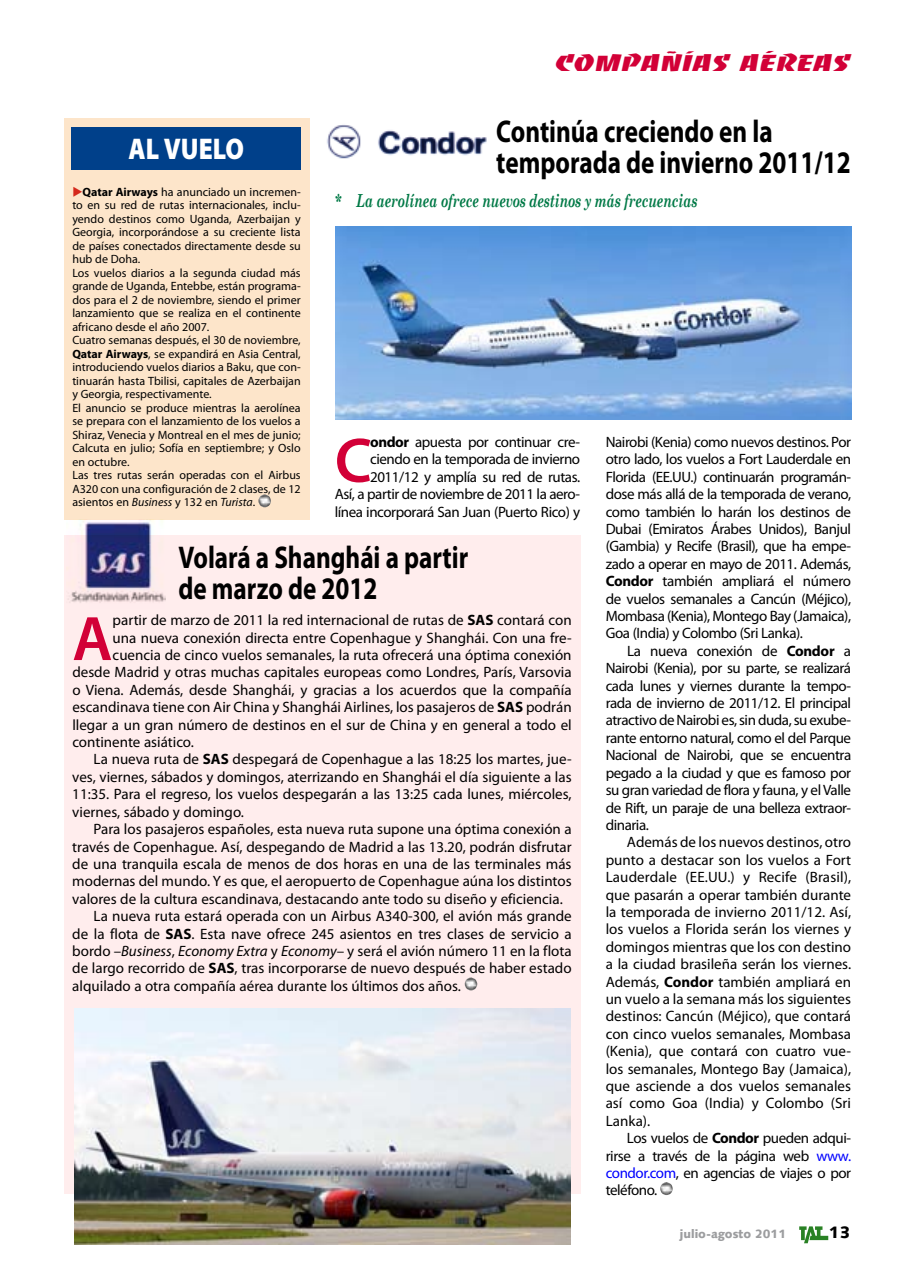
<style>
.page{position:relative;width:915px;height:1276px;background:#fff}
.page>*{position:absolute;margin:0;border:0;box-sizing:border-box;transform-origin:0 0}
.t1{font:600 63.3px "Myriad Pro";color:#d20037}
.t2{font:700 31.5px/31.5px "Myriad Pro";color:#000;scale:.8 1}
.t3{font:900 30px "Myriad Pro";color:#fff;scale:.85 1}
.t4{font:22.5px "Baccarat Wide";letter-spacing:-.02em;color:#d20037}
.t5{font:italic 700 18px "Century Schoolbook";letter-spacing:-.01em;color:#007946;scale:.7 1}
.t6{font:900 16.5px "Syntax";color:#000}
.t7{font:15px/17.4px "Myriad Pro";color:#000;text-align:justify}
.t8{font:15px/17.4px "Myriad Pro";letter-spacing:-.03em;color:#000;text-align:right}
.t9{font:12px/13.5px "Myriad Pro";color:#000}
.t10{font:900 12px "Syntax";color:#9c9d9f}
.s1{color:#d5281c}
.s2{font-weight:700}
.s3{font-style:italic}
.s4{color:#00f}
</style>
<div class="page">
<svg style="left:799px;top:1226px;width:29px;height:17px"></svg>
<div style="left:64px;top:118px;width:245px;height:401px;background:#fde5ca"></div>
<svg style="left:258px;top:494px;width:13px;height:13px"></svg>
<div style="left:71px;top:127px;width:230px;height:42px;background:#00408a"></div>
<div style="left:64px;top:536px;width:516px;height:658px;background:#ffeded"></div>
<svg style="left:464px;top:977px;width:13px;height:13px"></svg>
<img style="left:335px;top:226px;width:515px;height:193px">
<img style="left:74px;top:1008px;width:496px;height:236px">
<img style="left:327px;top:125px;width:160px;height:34px">
<img style="left:67px;top:520px;width:99px;height:83px">
<svg style="left:660px;top:1182px;width:12px;height:13px"></svg>
<h3 class="t4" style="left:555px;top:50px;width:297px">COMPAÑÍAS AÉREAS</h3>
<h2 class="t2" style="left:496px;top:114px;width:444px">Continúa creciendo en la temporada de invierno 2011/12</h2>
<p class="t5" style="left:334px;top:189px;width:519px">* La aerolínea ofrece nuevos destinos y más frecuencias</p>
<h3 class="t3" style="left:128px;top:129px;width:137px">AL VUELO</h3>
<p class="t9" style="left:72px;top:185px;width:230px"><span class="s1">◆</span><span class="s2">Qatar Airways</span> ha anunciado un incremen&shy;to en su red de rutas internacionales, inclu&shy;yendo destinos como Uganda, Azerbaijan y Georgia, incorporándose a su creciente lista de países conectados directamente desde su hub de Doha.<br>Los vuelos diarios a la segunda ciudad más grande de Uganda, Entebbe, están programa&shy;dos para el 2 de noviembre, siendo el primer lanzamiento que se realiza en el continente africano desde el año 2007.<br>Cuatro semanas después, el 30 de noviembre, <span class="s2">Qatar Airways</span>, se expandirá en Asia Central, introduciendo vuelos diarios a Baku, que con&shy;tinuarán hasta Tbilisi, capitales de Azerbaijan y Georgia, respectivamente.<br>El anuncio se produce mientras la aerolínea se prepara con el lanzamiento de los vuelos a Shiraz, Venecia y Montreal en el mes de junio; Calcuta en julio; Sofía en septiembre; y Oslo en octubre.<br>Las tres rutas serán operadas con el Airbus A320 con una configuración de 2 clases, de 12 asientos en <span class="s3">Business</span> y 132 en <span class="s3">Turista</span>.</p>
<p class="t8" style="left:334px;top:433px;width:247px"><span class="s2">ondor</span> apuesta por continuar cre&shy;ciendo en la temporada de invierno 2011/12 y amplía su red de rutas.<br>Así, a partir de noviembre de 2011 la aero&shy;línea incorporará San Juan (Puerto Rico) y</p>
<p class="t7" style="left:605px;top:433px;width:247px">Nairobi (Kenia) como nuevos destinos. Por otro lado, los vuelos a Fort Lauderdale en Florida (EE.UU.) continuarán programán&shy;dose más allá de la temporada de verano, como también lo harán los destinos de Dubai (Emiratos Árabes Unidos), Banjul (Gambia) y Recife (Brasil), que ha empe&shy;zado a operar en mayo de 2011. Además, <span class="s2">Condor</span> también ampliará el número de vuelos semanales a Cancún (Méjico), Mombasa (Kenia), Montego Bay (Jamaica), Goa (India) y Colombo (Sri Lanka).</p>
<p class="t7" style="left:605px;top:642px;width:247px;text-indent:21px">La nueva conexión de <span class="s2">Condor</span> a Nairobi (Kenia), por su parte, se realizará cada lunes y viernes durante la tempo&shy;rada de invierno de 2011/12. El principal atractivo de Nairobi es, sin duda, su exube&shy;rante entorno natural, como el del Parque Nacional de Nairobi, que se encuentra pegado a la ciudad y que es famoso por su gran variedad de flora y fauna, y el Valle de Rift, un paraje de una belleza extraor&shy;dinaria.</p>
<p class="t7" style="left:605px;top:833px;width:247px;text-indent:21px">Además de los nuevos destinos, otro punto a destacar son los vuelos a Fort Lauderdale (EE.UU.) y Recife (Brasil), que pasarán a operar también durante la temporada de invierno 2011/12. Así, los vuelos a Florida serán los viernes y domingos mientras que los con destino a la ciudad brasileña serán los viernes.<br>Además, <span class="s2">Condor</span> también ampliará en un vuelo a la semana más los siguientes destinos: Cancún (Méjico), que contará con cinco vuelos semanales, Mombasa (Kenia), que contará con cuatro vue&shy;los semanales, Montego Bay (Jamaica), que asciende a dos vuelos semanales así como Goa (India) y Colombo (Sri Lanka).</p>
<p class="t7" style="left:605px;top:1129px;width:247px;text-indent:21px">Los vuelos de <span class="s2">Condor</span> pueden adqui&shy;rirse a través de la página web <span class="s4">www. condor.com</span>, en agencias de viajes o por teléfono.</p>
<h1 class="t1" style="left:334px;top:420px;width:39px">C</h1>
<h2 class="t2" style="left:178px;top:540px;width:363px">Volará a Shanghái a partir de marzo de 2012</h2>
<h1 class="t1" style="left:72px;top:598px;width:42px">A</h1>
<p class="t7" style="left:113px;top:611px;width:460px">partir de marzo de 2011 la red internacional de rutas de <span class="s2">SAS</span> contará con</p>
<p class="t7" style="left:113px;top:628px;width:460px">una nueva conexión directa entre Copenhague y Shanghái. Con una fre-</p>
<p class="t7" style="left:113px;top:646px;width:460px">cuencia de cinco vuelos semanales, la ruta ofrecerá una óptima conexión</p>
<p class="t7" style="left:72px;top:663px;width:500px">desde Madrid y otras muchas capitales europeas como Londres, París, Varsovia</p>
<p class="t7" style="left:72px;top:681px;width:500px">o Viena. Además, desde Shanghái, y gracias a los acuerdos que la compañía</p>
<p class="t7" style="left:72px;top:698px;width:500px">escandinava tiene con Air China y Shanghái Airlines, los pasajeros de <span class="s2">SAS</span> podrán</p>
<p class="t7" style="left:72px;top:715px;width:500px">llegar a un gran número de destinos en el sur de China y en general a todo el</p>
<p class="t7" style="left:72px;top:733px;width:123px">continente asiático.</p>
<p class="t7" style="left:94px;top:750px;width:479px">La nueva ruta de <span class="s2">SAS</span> despegará de Copenhague a las 18:25 los martes, jue-</p>
<p class="t7" style="left:72px;top:768px;width:500px">ves, viernes, sábados y domingos, aterrizando en Shanghái el día siguiente a las</p>
<p class="t7" style="left:72px;top:785px;width:500px">11:35. Para el regreso, los vuelos despegarán a las 13:25 cada lunes, miércoles,</p>
<p class="t7" style="left:72px;top:802px;width:173px">viernes, sábado y domingo.</p>
<p class="t7" style="left:94px;top:820px;width:479px">Para los pasajeros españoles, esta nueva ruta supone una óptima conexión a</p>
<p class="t7" style="left:72px;top:837px;width:500px">través de Copenhague. Así, despegando de Madrid a las 13.20, podrán disfrutar</p>
<p class="t7" style="left:72px;top:855px;width:500px">de una tranquila escala de menos de dos horas en una de las terminales más</p>
<p class="t7" style="left:72px;top:872px;width:500px">modernas del mundo. Y es que, el aeropuerto de Copenhague aúna los distintos</p>
<p class="t7" style="left:72px;top:889px;width:492px">valores de la cultura escandinava, destacando ante todo su diseño y eficiencia.</p>
<p class="t7" style="left:94px;top:907px;width:479px">La nueva ruta estará operada con un Airbus A340-300, el avión más grande</p>
<p class="t7" style="left:72px;top:924px;width:500px">de la flota de <span class="s2">SAS</span>. Esta nave ofrece 245 asientos en tres clases de servicio a</p>
<p class="t7" style="left:72px;top:942px;width:500px">bordo –<span class="s3">Business</span>, <span class="s3">Economy Extra</span> y <span class="s3">Economy</span>– y será el avión número 11 en la flota</p>
<p class="t7" style="left:72px;top:959px;width:500px">de largo recorrido de <span class="s2">SAS</span>, tras incorporarse de nuevo después de haber estado</p>
<p class="t7" style="left:72px;top:976px;width:390px">alquilado a otra compañía aérea durante los últimos dos años.</p>
<p class="t10" style="left:679px;top:1227px;width:108px">julio-agosto 2011</p>
<p class="t6" style="left:828px;top:1222px;width:23px">13</p>
</div>
